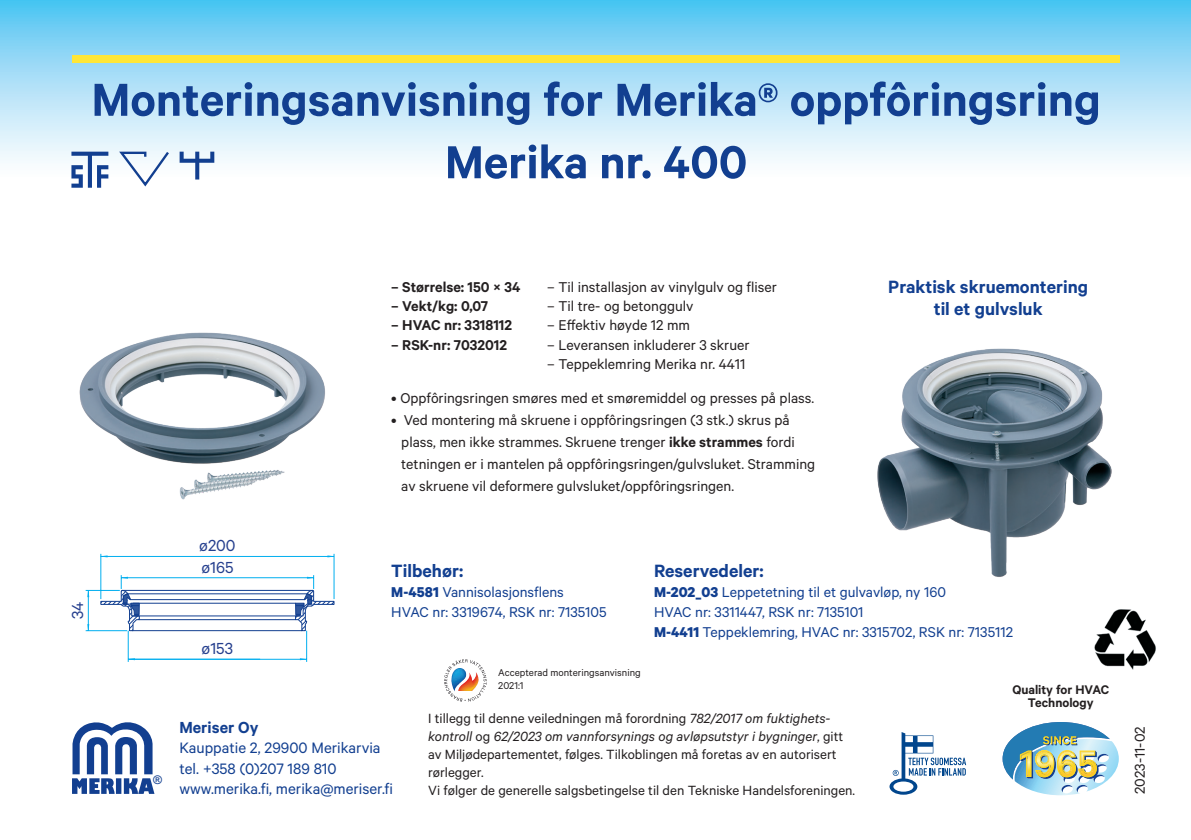
<style>
.page{position:relative;width:1191px;height:840px;background:#fff}
.page>*{position:absolute;margin:0;border:0;box-sizing:border-box;transform-origin:0 0}
.t1{font:600 52px/62.4px "Calibre";color:#123f90;text-align:center}
.t2{font:600 20px/22px "Calibre";color:#123f90;text-align:center}
.t3{font:18px "Calibre";color:#253f8e}
.t4{font:600 18px "Calibre";color:#123f90}
.t5{font:17px/20.4px "Calibre";color:#123f90}
.t6{font:16px/22px "Calibre";color:#231f20}
.t7{font:16px/20px "Calibre";color:#123f90}
.t8{font:600 16px "Calibre";color:#231f20}
.t9{font:15px/18px "Calibre";color:#231f20}
.t10{font:600 14px/12.6px "Calibre";color:#231f20;text-align:center}
.t11{font:600 12px "Gill Sans";color:#123f90}
.t12{font:11.2px/13.4px "Calibre";color:#231f20}
.s1{font-weight:600}
.s2{font-weight:700}
.s3{font-style:italic}
</style>
<div class="page">
<svg style="left:0;top:0;width:1191px;height:180px;background:#afe2f8"></svg>
<div style="left:72px;top:55px;width:1047px;height:8px;background:#ffe637"></div>
<svg style="left:71px;top:151px;width:37px;height:37px"></svg>
<svg style="left:117px;top:149px;width:54px;height:38px"></svg>
<svg style="left:180px;top:151px;width:34px;height:28px"></svg>
<svg style="left:889px;top:732px;width:77px;height:62px"></svg>
<svg style="left:1002px;top:722px;width:114px;height:71px"></svg>
<hr style="left:101px;top:555px;width:233px;height:1px;background:#00aeef">
<hr style="left:334px;top:553px;width:1px;height:45px;background:#00aeef">
<hr style="left:100px;top:553px;width:1px;height:45px;background:#00aeef">
<svg style="left:72px;top:574px;width:263px;height:219px"></svg>
<img style="left:877px;top:348px;width:235px;height:229px">
<img style="left:79px;top:332px;width:246px;height:168px">
<img style="left:1094px;top:609px;width:62px;height:61px">
<svg style="left:444px;top:659px;width:43px;height:42px"></svg>
<img style="left:451px;top:667px;width:15px;height:24px">
<img style="left:458px;top:671px;width:21px;height:19px">
<h1 class="t1" style="left:91px;top:67px;width:1010px">Monteringsanvisning for Merika® oppfôringsring<br>Merika nr. 400</h1>
<p class="t3" style="left:67px;top:619px;width:19px;rotate:-90deg">34</p>
<p class="t8" style="left:391px;top:277px;width:130px">– Størrelse: 150 × 34</p>
<p class="t8" style="left:391px;top:296px;width:98px">– Vekt/kg: 0,07</p>
<p class="t8" style="left:391px;top:316px;width:122px">– HVAC nr: 3318112</p>
<p class="t8" style="left:391px;top:335px;width:117px">– RSK-nr: 7032012</p>
<p class="t6" style="left:547px;top:275px;width:231px">– Til installasjon av vinylgulv og fliser</p>
<p class="t6" style="left:547px;top:294px;width:148px">– Til tre- og betonggulv</p>
<p class="t6" style="left:547px;top:313px;width:144px">– Effektiv høyde 12 mm</p>
<p class="t6" style="left:547px;top:333px;width:204px">– Leveransen inkluderer 3 skruer</p>
<p class="t6" style="left:547px;top:352px;width:200px">– Teppeklemring Merika nr. 4411</p>
<p class="t6" style="left:391px;top:386px;width:424px">• Oppfôringsringen smøres med et smøremiddel og presses på plass.</p>
<p class="t6" style="left:401px;top:408px;width:415px;text-indent:-10px">• Ved montering må skruene i oppfôringsringen (3 stk.) skrus på plass, men ikke strammes. Skruene trenger <span class="s1">ikke strammes</span> fordi tetningen er i mantelen på oppfôringsringen/gulvsluket. Stramming av skruene vil deformere gulvsluket/oppfôringsringen.</p>
<p class="t2" style="left:888px;top:275px;width:201px">Praktisk skruemontering til et gulvsluk</p>
<p class="t11" style="left:153px;top:772px;width:10px">®</p>
<p class="t3" style="left:199px;top:535px;width:38px">ø200</p>
<p class="t3" style="left:201px;top:556px;width:34px">ø165</p>
<p class="t3" style="left:202px;top:637px;width:33px">ø153</p>
<p class="t2" style="left:391px;top:559px;width:74px">Tilbehør:</p>
<p class="t7" style="left:391px;top:581px;width:217px"><span class="s2">M-4581</span> Vannisolasjonsflens<br>HVAC nr: 3319674, RSK nr: 7135105</p>
<p class="t12" style="left:498px;top:664px;width:144px">Accepterad monteringsanvisning<br>2021:1</p>
<p class="t2" style="left:654px;top:559px;width:111px">Reservedeler:</p>
<p class="t7" style="left:654px;top:581px;width:360px"><span class="s2">M-202_03</span> Leppetetning til et gulvavløp, ny 160<br>HVAC nr: 3311447, RSK nr: 7135101<br><span class="s2">M-4411</span> Teppeklemring, HVAC nr: 3315702, RSK nr: 7135112</p>
<p class="t10" style="left:1012px;top:683px;width:98px">Quality for HVAC<br>Technology</p>
<p class="t4" style="left:179px;top:716px;width:81px">Meriser Oy</p>
<p class="t5" style="left:179px;top:736px;width:215px">Kauppatie 2, 29900 Merikarvia tel. +358 (0)207 189 810 www.merika.fi, merika@meriser.fi</p>
<p class="t9" style="left:428px;top:708px;width:428px">I tillegg til denne veiledningen må forordning <span class="s3">782/2017 om fuktighets&shy;kontroll</span> og <span class="s3">62/2023 om vannforsynings og avløpsutstyr i bygninger</span>, gitt av Miljødepartementet, følges. Tilkoblingen må foretas av en autorisert rørlegger.<br>Vi følger de generelle salgsbetingelse til den Tekniske Handelsforeningen.</p>
<p class="t6" style="left:1128px;top:793px;width:69px;rotate:-90deg">2023-11-02</p>
</div>
